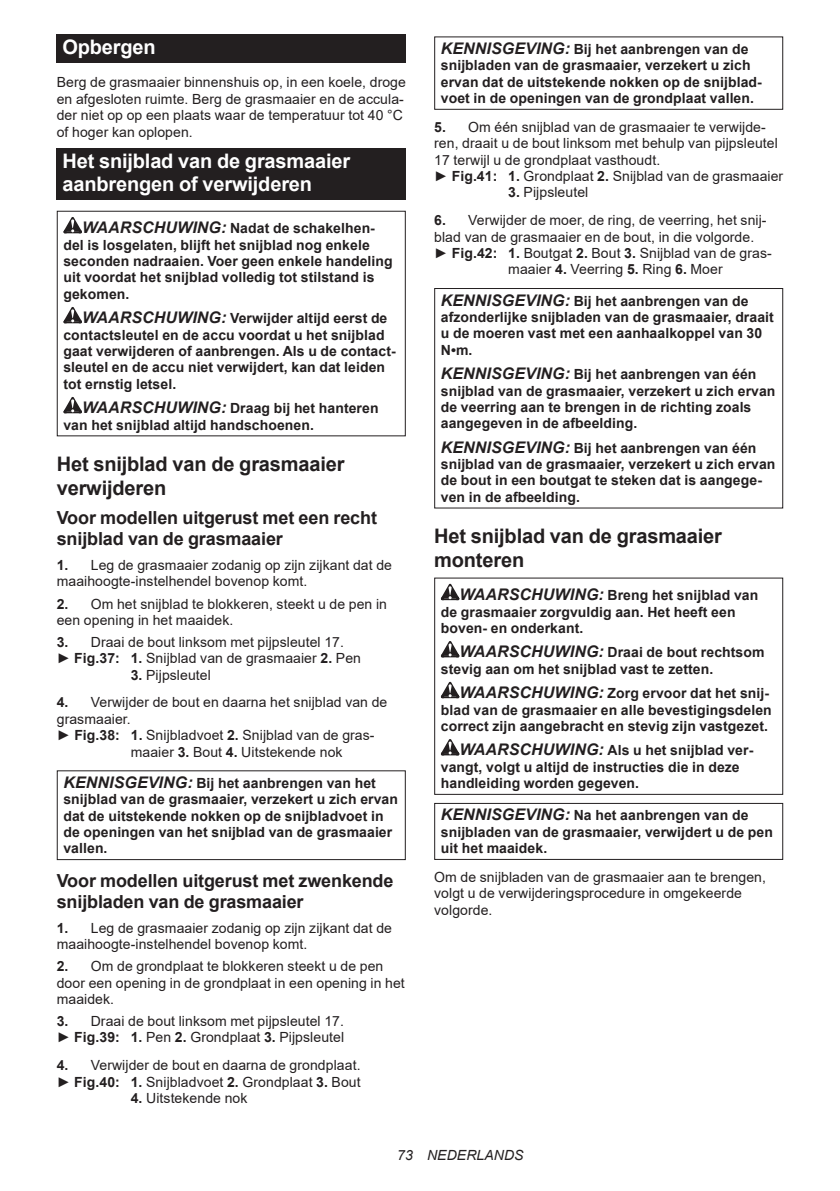
<style>
.page{position:relative;width:840px;height:1191px;background:#fff}
.page>*{position:absolute;margin:0;border:0;box-sizing:border-box;transform-origin:0 0}
.t1{font:700 20px/23.4px "Arial";letter-spacing:-.01em;color:#231f20}
.t2{font:700 20px/23.4px "Arial";letter-spacing:-.01em;color:#fff}
.t3{font:700 18px/21px "Arial";letter-spacing:-.01em;color:#231f20}
.t4{font:700 14px/16.4px "Arial";letter-spacing:.005em;color:#231f20}
.t5{font:14px/16.4px "Arial";letter-spacing:.005em;color:#231f20}
.t6{font:italic 14px "Arial";letter-spacing:.005em;color:#231f20}
.s1{font-style:italic;font-size:16px}
.s2{font-weight:700}
</style>
<div class="page">
<div style="left:57px;top:34px;width:348px;height:29px;background:#231f20"></div>
<div style="left:57px;top:148px;width:348px;height:52px;background:#231f20"></div>
<svg style="left:63px;top:217px;width:19px;height:16px"></svg>
<svg style="left:63px;top:307px;width:19px;height:16px"></svg>
<svg style="left:63px;top:397px;width:19px;height:16px"></svg>
<div style="left:57px;top:211px;width:348px;height:225px;border:1px solid #231f20"></div>
<div style="left:57px;top:770px;width:348px;height:90px;border:1px solid #231f20"></div>
<div style="left:434px;top:36px;width:348px;height:74px;border:1px solid #231f20"></div>
<div style="left:434px;top:288px;width:348px;height:220px;border:1px solid #231f20"></div>
<svg style="left:440px;top:584px;width:19px;height:16px"></svg>
<svg style="left:440px;top:641px;width:19px;height:16px"></svg>
<svg style="left:440px;top:682px;width:19px;height:16px"></svg>
<svg style="left:440px;top:739px;width:19px;height:16px"></svg>
<div style="left:434px;top:577px;width:348px;height:218px;border:1px solid #231f20"></div>
<div style="left:434px;top:803px;width:348px;height:57px;border:1px solid #231f20"></div>
<h1 class="t2" style="left:62px;top:36px;width:95px">Opbergen</h1>
<p class="t5" style="left:57px;top:74px;width:350px">Berg de grasmaaier binnenshuis op, in een koele, droge en afgesloten ruimte. Berg de grasmaaier en de accula&shy;der niet op op een plaats waar de temperatuur tot 40 °C of hoger kan oplopen.</p>
<h1 class="t2" style="left:62px;top:149px;width:289px">Het snijblad van de grasmaaier aanbrengen of verwijderen</h1>
<p class="t4" style="left:63px;top:220px;width:330px;text-indent:19px"><span class="s1">WAARSCHUWING:</span> Nadat de schakelhen&shy;del is losgelaten, blijft het snijblad nog enkele seconden nadraaien. Voer geen enkele handeling uit voordat het snijblad volledig tot stilstand is gekomen.</p>
<p class="t4" style="left:63px;top:310px;width:334px;text-indent:19px"><span class="s1">WAARSCHUWING:</span> Verwijder altijd eerst de contactsleutel en de accu voordat u het snijblad gaat verwijderen of aanbrengen. Als u de contact&shy;sleutel en de accu niet verwijdert, kan dat leiden tot ernstig letsel.</p>
<p class="t4" style="left:63px;top:400px;width:316px;text-indent:19px"><span class="s1">WAARSCHUWING:</span> Draag bij het hanteren van het snijblad altijd handschoenen.</p>
<h1 class="t1" style="left:57px;top:452px;width:289px">Het snijblad van de grasmaaier verwijderen</h1>
<p class="t3" style="left:57px;top:507px;width:321px">Voor modellen uitgerust met een recht snijblad van de grasmaaier</p>
<p class="t5" style="left:57px;top:557px;width:336px"><span class="s2">1.</span> Leg de grasmaaier zodanig op zijn zijkant dat de maaihoogte-instelhendel bovenop komt.</p>
<p class="t5" style="left:57px;top:595px;width:331px"><span class="s2">2.</span> Om het snijblad te blokkeren, steekt u de pen in een opening in het maaidek.</p>
<p class="t5" style="left:57px;top:634px;width:305px"><span class="s2">3.</span> Draai de bout linksom met pijpsleutel 17. ► <span class="s2">Fig.37: 1.</span> Snijblad van de grasmaaier <span class="s2">2.</span> Pen</p>
<p class="t5" style="left:131px;top:666px;width:82px"><span class="s2">3.</span> Pijpsleutel</p>
<p class="t5" style="left:57px;top:694px;width:332px"><span class="s2">4.</span> Verwijder de bout en daarna het snijblad van de</p>
<p class="t5" style="left:57px;top:710px;width:75px">grasmaaier.</p>
<p class="t5" style="left:57px;top:727px;width:319px">► <span class="s2">Fig.38: 1.</span> Snijbladvoet <span class="s2">2.</span> Snijblad van de gras-</p>
<p class="t5" style="left:131px;top:743px;width:213px">maaier <span class="s2">3.</span> Bout <span class="s2">4.</span> Uitstekende nok</p>
<p class="t4" style="left:63px;top:775px;width:336px"><span class="s1">KENNISGEVING:</span> Bij het aanbrengen van het snijblad van de grasmaaier, verzekert u zich ervan dat de uitstekende nokken op de snijbladvoet in de openingen van het snijblad van de grasmaaier vallen.</p>
<p class="t3" style="left:57px;top:870px;width:338px">Voor modellen uitgerust met zwenkende snijbladen van de grasmaaier</p>
<p class="t5" style="left:57px;top:919px;width:336px"><span class="s2">1.</span> Leg de grasmaaier zodanig op zijn zijkant dat de maaihoogte-instelhendel bovenop komt.</p>
<p class="t5" style="left:57px;top:958px;width:349px"><span class="s2">2.</span> Om de grondplaat te blokkeren steekt u de pen door een opening in de grondplaat in een opening in het maaidek.</p>
<p class="t5" style="left:57px;top:1012px;width:289px"><span class="s2">3.</span> Draai de bout linksom met pijpsleutel 17. ► <span class="s2">Fig.39: 1.</span> Pen <span class="s2">2.</span> Grondplaat <span class="s2">3.</span> Pijpsleutel</p>
<p class="t5" style="left:57px;top:1057px;width:305px"><span class="s2">4.</span> Verwijder de bout en daarna de grondplaat. ► <span class="s2">Fig.40: 1.</span> Snijbladvoet <span class="s2">2.</span> Grondplaat <span class="s2">3.</span> Bout</p>
<p class="t5" style="left:131px;top:1089px;width:118px"><span class="s2">4.</span> Uitstekende nok</p>
<p class="t4" style="left:440px;top:41px;width:322px"><span class="s1">KENNISGEVING:</span> Bij het aanbrengen van de snijbladen van de grasmaaier, verzekert u zich ervan dat de uitstekende nokken op de snijblad&shy;voet in de openingen van de grondplaat vallen.</p>
<p class="t5" style="left:434px;top:119px;width:350px"><span class="s2">5.</span> Om één snijblad van de grasmaaier te verwijde&shy;ren, draait u de bout linksom met behulp van pijpsleutel 17 terwijl u de grondplaat vasthoudt.<br>► <span class="s2">Fig.41: 1.</span> Grondplaat <span class="s2">2.</span> Snijblad van de grasmaaier</p>
<p class="t5" style="left:508px;top:184px;width:82px"><span class="s2">3.</span> Pijpsleutel</p>
<p class="t5" style="left:434px;top:212px;width:334px"><span class="s2">6.</span> Verwijder de moer, de ring, de veerring, het snij-</p>
<p class="t5" style="left:434px;top:228px;width:321px">blad van de grasmaaier en de bout, in die volgorde.</p>
<p class="t5" style="left:434px;top:245px;width:339px">► <span class="s2">Fig.42: 1.</span> Boutgat <span class="s2">2.</span> Bout <span class="s2">3.</span> Snijblad van de gras-</p>
<p class="t5" style="left:508px;top:261px;width:216px">maaier <span class="s2">4.</span> Veerring <span class="s2">5.</span> Ring <span class="s2">6.</span> Moer</p>
<p class="t4" style="left:440px;top:293px;width:334px"><span class="s1">KENNISGEVING:</span> Bij het aanbrengen van de afzonderlijke snijbladen van de grasmaaier, draait u de moeren vast met een aanhaalkoppel van 30<br>N•m.</p>
<p class="t4" style="left:440px;top:366px;width:336px"><span class="s1">KENNISGEVING:</span> Bij het aanbrengen van één snijblad van de grasmaaier, verzekert u zich ervan de veerring aan te brengen in de richting zoals aangegeven in de afbeelding.</p>
<p class="t4" style="left:440px;top:440px;width:336px"><span class="s1">KENNISGEVING:</span> Bij het aanbrengen van één snijblad van de grasmaaier, verzekert u zich ervan de bout in een boutgat te steken dat is aangege&shy;ven in de afbeelding.</p>
<h1 class="t1" style="left:434px;top:525px;width:289px">Het snijblad van de grasmaaier monteren</h1>
<p class="t4" style="left:440px;top:587px;width:319px;text-indent:19px"><span class="s1">WAARSCHUWING:</span> Breng het snijblad van de grasmaaier zorgvuldig aan. Het heeft een boven- en onderkant.</p>
<p class="t4" style="left:440px;top:644px;width:325px;text-indent:19px"><span class="s1">WAARSCHUWING:</span> Draai de bout rechtsom stevig aan om het snijblad vast te zetten.</p>
<p class="t4" style="left:440px;top:685px;width:332px;text-indent:19px"><span class="s1">WAARSCHUWING:</span> Zorg ervoor dat het snij&shy;blad van de grasmaaier en alle bevestigingsdelen correct zijn aangebracht en stevig zijn vastgezet.</p>
<p class="t4" style="left:440px;top:742px;width:314px;text-indent:19px"><span class="s1">WAARSCHUWING:</span> Als u het snijblad ver&shy;vangt, volgt u altijd de instructies die in deze handleiding worden gegeven.</p>
<p class="t4" style="left:440px;top:807px;width:333px"><span class="s1">KENNISGEVING:</span> Na het aanbrengen van de snijbladen van de grasmaaier, verwijdert u de pen uit het maaidek.</p>
<p class="t5" style="left:434px;top:868px;width:333px">Om de snijbladen van de grasmaaier aan te brengen, volgt u de verwijderingsprocedure in omgekeerde volgorde.</p>
<p class="t6" style="left:397px;top:1146px;width:128px">73 NEDERLANDS</p>
</div>
